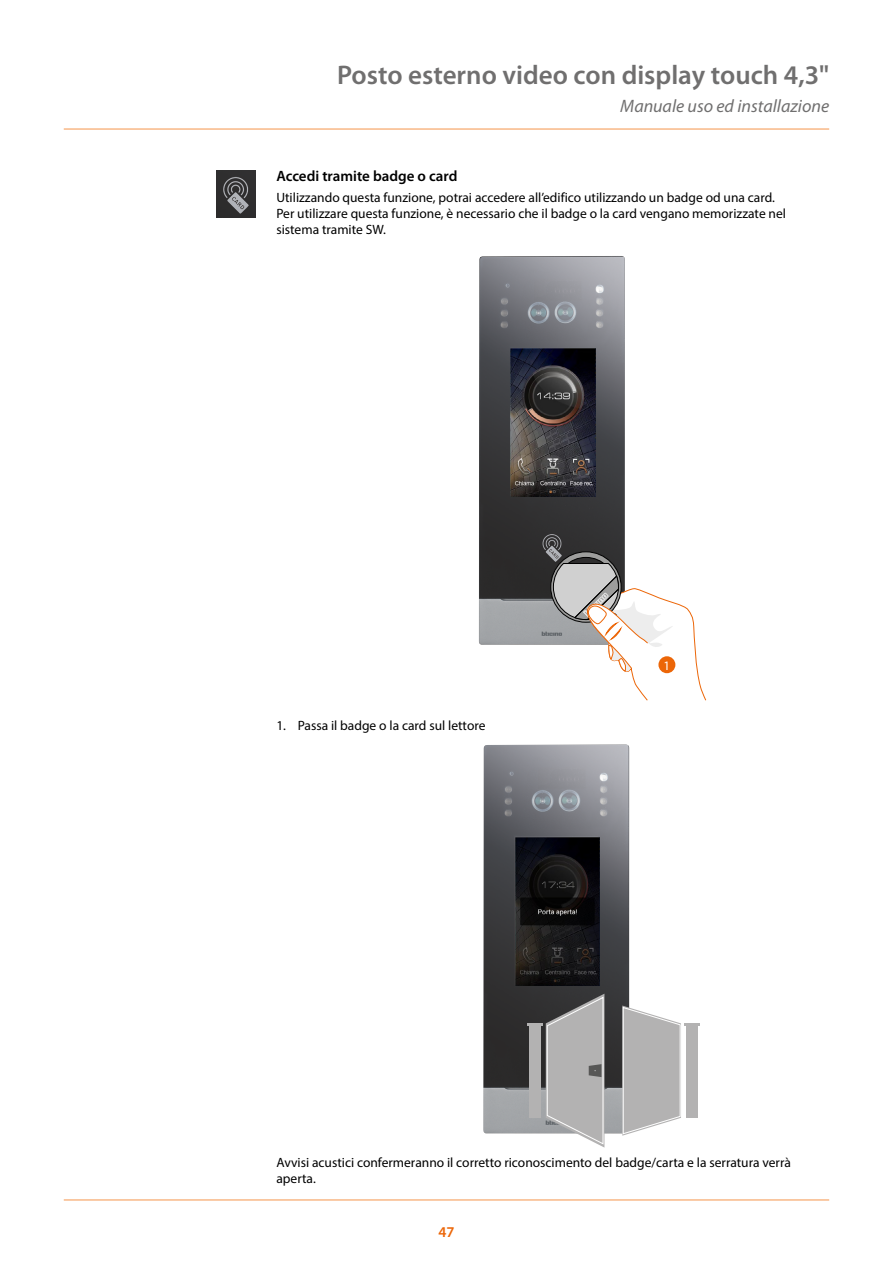
<style>
.page{position:relative;width:893px;height:1263px;background:#fff}
.page>*{position:absolute;margin:0;border:0;box-sizing:border-box;transform-origin:0 0}
.t1{font:600 27px "Myriad Pro";color:#706f6f}
.t2{font:italic 18px "Myriad Pro";color:#706f6f}
.t3{font:600 15px "Myriad Pro";color:#000}
.t4{font:600 15px "Myriad Pro";color:#ec6608}
.t5{font:13.5px/16.2px "Myriad Pro";color:#000}
.t6{font:13.05px "Myriad Pro";color:#fff}
</style>
<div class="page">
<hr style="left:64px;top:128px;width:765px;height:2px;background:#f8b887">
<hr style="left:64px;top:1199px;width:765px;height:2px;background:#f8b887">
<img style="left:479px;top:256px;width:146px;height:389px">
<img style="left:510px;top:348px;width:85px;height:149px">
<img style="left:217px;top:170px;width:38px;height:48px">
<img style="left:483px;top:744px;width:146px;height:389px">
<img style="left:515px;top:837px;width:85px;height:149px">
<div style="left:529px;top:1026px;width:12px;height:92px;background:#b3b2b2"></div>
<hr style="left:527px;top:1023px;width:16px;height:3px;background:#b3b2b2">
<div style="left:686px;top:1026px;width:12px;height:92px;background:#b3b2b2"></div>
<hr style="left:684px;top:1023px;width:15px;height:3px;background:#b3b2b2">
<svg style="left:622px;top:1005px;width:59px;height:131px;background:#c0bfbf"></svg>
<svg style="left:546px;top:994px;width:58px;height:153px;background:#acabab"></svg>
<svg style="left:550px;top:551px;width:157px;height:150px"></svg>
<h1 class="t1" style="left:337px;top:58px;width:494px">Posto esterno video con display touch 4,3"</h1>
<h2 class="t2" style="left:620px;top:95px;width:210px">Manuale uso ed installazione</h2>
<p class="t3" style="left:276px;top:167px;width:183px">Accedi tramite badge o card</p>
<p class="t5" style="left:276px;top:189px;width:511px">Utilizzando questa funzione, potrai accedere all’edifico utilizzando un badge od una card.<br>Per utilizzare questa funzione, è necessario che il badge o la card vengano memorizzate nel sistema tramite SW.</p>
<p class="t5" style="left:276px;top:717px;width:211px">1. Passa il badge o la card sul lettore</p>
<p class="t6" style="left:664px;top:657px;width:8px">1</p>
<p class="t5" style="left:276px;top:1154px;width:516px">Avvisi acustici confermeranno il corretto riconoscimento del badge/carta e la serratura verrà aperta.</p>
<p class="t4" style="left:438px;top:1222px;width:18px">47</p>
</div>
